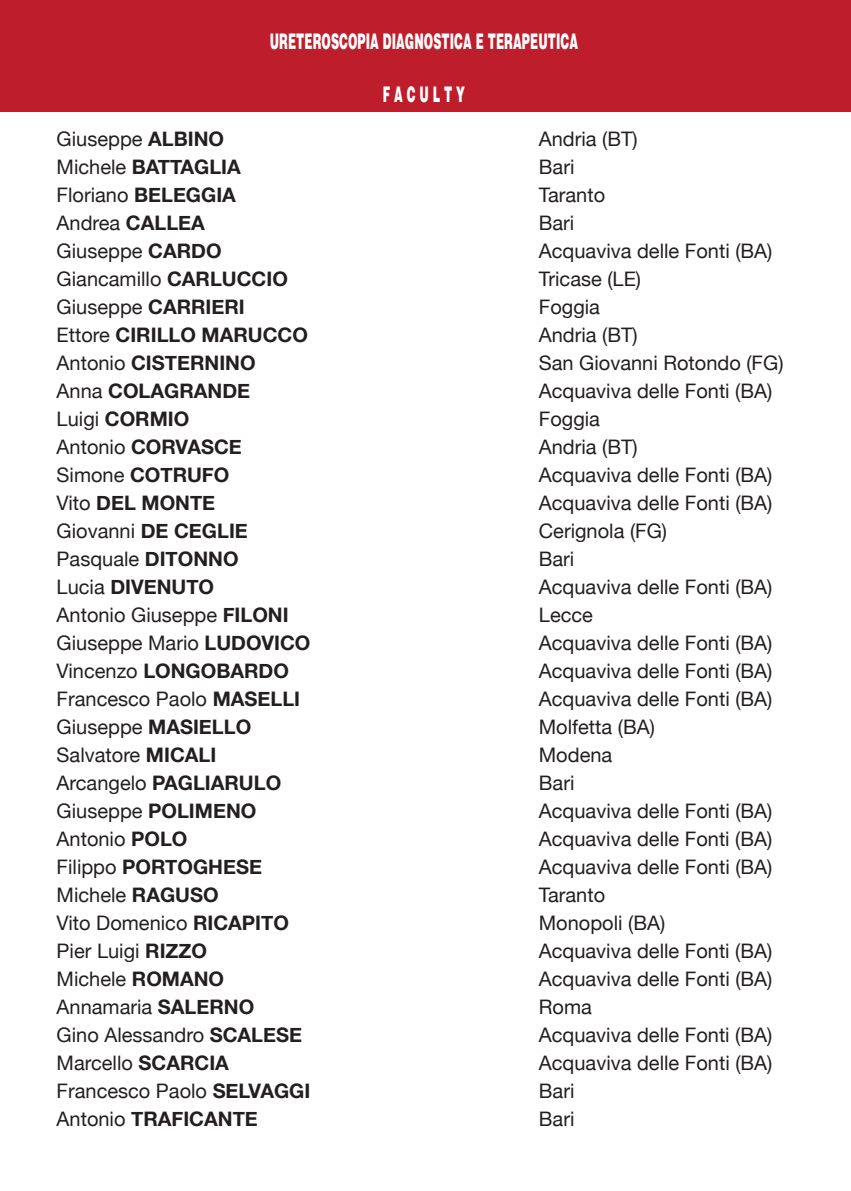
<style>
.page{position:relative;width:851px;height:1191px;background:#fff}
.page>*{position:absolute;margin:0;border:0;box-sizing:border-box;transform-origin:0 0}
.t1{font:900 22px "Helvetica";color:#fff;scale:.52 1}
.t2{font:20px "Helvetica Neue";color:#231f20}
.t3{font:700 20px "Helvetica Neue";color:#231f20}
.s1{font-weight:700}
.s2{font-weight:400}
</style>
<div class="page">
<div style="left:0;top:0;width:850px;height:111px;background:#be1d2c"></div>
<p class="t1" style="left:270px;top:28px;width:594px">URETEROSCOPIA DIAGNOSTICA E TERAPEUTICA</p>
<p class="t1" style="left:383px;top:81px;width:159px">F A C U L T Y</p>
<p class="t2" style="left:57px;top:127px;width:169px">Giuseppe <span class="s1">ALBINO</span></p>
<p class="t2" style="left:539px;top:127px;width:100px">Andria (BT)</p>
<p class="t3" style="left:57px;top:154px;width:186px"><span class="s2">Michele</span> BATTAGLIA</p>
<p class="t2" style="left:539px;top:155px;width:37px">Bari</p>
<p class="t2" style="left:57px;top:183px;width:181px">Floriano <span class="s1">BELEGGIA</span></p>
<p class="t2" style="left:539px;top:183px;width:68px">Taranto</p>
<p class="t2" style="left:57px;top:211px;width:150px">Andrea <span class="s1">CALLEA</span></p>
<p class="t2" style="left:538px;top:211px;width:37px">Bari</p>
<p class="t2" style="left:57px;top:239px;width:166px">Giuseppe <span class="s1">CARDO</span></p>
<p class="t2" style="left:539px;top:239px;width:235px">Acquaviva delle Fonti (BA)</p>
<p class="t2" style="left:57px;top:267px;width:233px">Giancamillo <span class="s1">CARLUCCIO</span></p>
<p class="t2" style="left:539px;top:267px;width:104px">Tricase (LE)</p>
<p class="t2" style="left:57px;top:295px;width:190px">Giuseppe <span class="s1">CARRIERI</span></p>
<p class="t2" style="left:539px;top:295px;width:63px">Foggia</p>
<p class="t3" style="left:57px;top:322px;width:253px"><span class="s2">Ettore</span> CIRILLO MARUCCO</p>
<p class="t2" style="left:539px;top:323px;width:100px">Andria (BT)</p>
<p class="t3" style="left:57px;top:350px;width:200px"><span class="s2">Antonio</span> CISTERNINO</p>
<p class="t2" style="left:539px;top:351px;width:246px">San Giovanni Rotondo (FG)</p>
<p class="t3" style="left:57px;top:378px;width:195px"><span class="s2">Anna</span> COLAGRANDE</p>
<p class="t2" style="left:538px;top:379px;width:235px">Acquaviva delle Fonti (BA)</p>
<p class="t3" style="left:57px;top:406px;width:134px"><span class="s2">Luigi</span> CORMIO</p>
<p class="t2" style="left:539px;top:407px;width:63px">Foggia</p>
<p class="t3" style="left:57px;top:434px;width:187px"><span class="s2">Antonio</span> CORVASCE</p>
<p class="t2" style="left:538px;top:435px;width:100px">Andria (BT)</p>
<p class="t3" style="left:57px;top:462px;width:174px"><span class="s2">Simone</span> COTRUFO</p>
<p class="t2" style="left:539px;top:463px;width:235px">Acquaviva delle Fonti (BA)</p>
<p class="t3" style="left:57px;top:490px;width:160px"><span class="s2">Vito</span> DEL MONTE</p>
<p class="t2" style="left:539px;top:491px;width:235px">Acquaviva delle Fonti (BA)</p>
<p class="t2" style="left:57px;top:519px;width:193px">Giovanni <span class="s1">DE CEGLIE</span></p>
<p class="t2" style="left:538px;top:519px;width:130px">Cerignola (FG)</p>
<p class="t2" style="left:57px;top:547px;width:183px">Pasquale <span class="s1">DITONNO</span></p>
<p class="t2" style="left:538px;top:547px;width:37px">Bari</p>
<p class="t3" style="left:57px;top:574px;width:159px"><span class="s2">Lucia</span> DIVENUTO</p>
<p class="t2" style="left:539px;top:575px;width:235px">Acquaviva delle Fonti (BA)</p>
<p class="t2" style="left:57px;top:603px;width:233px">Antonio Giuseppe <span class="s1">FILONI</span></p>
<p class="t2" style="left:539px;top:603px;width:56px">Lecce</p>
<p class="t2" style="left:57px;top:631px;width:255px">Giuseppe Mario <span class="s1">LUDOVICO</span></p>
<p class="t2" style="left:539px;top:631px;width:235px">Acquaviva delle Fonti (BA)</p>
<p class="t3" style="left:57px;top:658px;width:234px"><span class="s2">Vincenzo</span> LONGOBARDO</p>
<p class="t2" style="left:539px;top:659px;width:235px">Acquaviva delle Fonti (BA)</p>
<p class="t2" style="left:57px;top:687px;width:245px">Francesco Paolo <span class="s1">MASELLI</span></p>
<p class="t2" style="left:539px;top:687px;width:235px">Acquaviva delle Fonti (BA)</p>
<p class="t2" style="left:57px;top:715px;width:196px">Giuseppe <span class="s1">MASIELLO</span></p>
<p class="t2" style="left:538px;top:715px;width:117px">Molfetta (BA)</p>
<p class="t2" style="left:57px;top:743px;width:161px">Salvatore <span class="s1">MICALI</span></p>
<p class="t2" style="left:539px;top:743px;width:75px">Modena</p>
<p class="t3" style="left:57px;top:770px;width:226px"><span class="s2">Arcangelo</span> PAGLIARULO</p>
<p class="t2" style="left:539px;top:771px;width:37px">Bari</p>
<p class="t2" style="left:57px;top:799px;width:201px">Giuseppe <span class="s1">POLIMENO</span></p>
<p class="t2" style="left:539px;top:799px;width:235px">Acquaviva delle Fonti (BA)</p>
<p class="t2" style="left:57px;top:827px;width:132px">Antonio <span class="s1">POLO</span></p>
<p class="t2" style="left:538px;top:827px;width:235px">Acquaviva delle Fonti (BA)</p>
<p class="t3" style="left:57px;top:854px;width:207px"><span class="s2">Filippo</span> PORTOGHESE</p>
<p class="t2" style="left:539px;top:855px;width:235px">Acquaviva delle Fonti (BA)</p>
<p class="t2" style="left:57px;top:883px;width:163px">Michele <span class="s1">RAGUSO</span></p>
<p class="t2" style="left:539px;top:883px;width:68px">Taranto</p>
<p class="t2" style="left:57px;top:911px;width:234px">Vito Domenico <span class="s1">RICAPITO</span></p>
<p class="t2" style="left:539px;top:911px;width:128px">Monopoli (BA)</p>
<p class="t2" style="left:57px;top:939px;width:152px">Pier Luigi <span class="s1">RIZZO</span></p>
<p class="t2" style="left:538px;top:939px;width:235px">Acquaviva delle Fonti (BA)</p>
<p class="t2" style="left:57px;top:967px;width:169px">Michele <span class="s1">ROMANO</span></p>
<p class="t2" style="left:539px;top:967px;width:235px">Acquaviva delle Fonti (BA)</p>
<p class="t2" style="left:57px;top:995px;width:199px">Annamaria <span class="s1">SALERNO</span></p>
<p class="t2" style="left:538px;top:995px;width:54px">Roma</p>
<p class="t2" style="left:57px;top:1023px;width:247px">Gino Alessandro <span class="s1">SCALESE</span></p>
<p class="t2" style="left:538px;top:1023px;width:235px">Acquaviva delle Fonti (BA)</p>
<p class="t2" style="left:57px;top:1051px;width:174px">Marcello <span class="s1">SCARCIA</span></p>
<p class="t2" style="left:539px;top:1051px;width:235px">Acquaviva delle Fonti (BA)</p>
<p class="t2" style="left:57px;top:1079px;width:255px">Francesco Paolo <span class="s1">SELVAGGI</span></p>
<p class="t2" style="left:539px;top:1079px;width:37px">Bari</p>
<p class="t3" style="left:57px;top:1106px;width:203px"><span class="s2">Antonio</span> TRAFICANTE</p>
<p class="t2" style="left:539px;top:1107px;width:37px">Bari</p>
</div>
